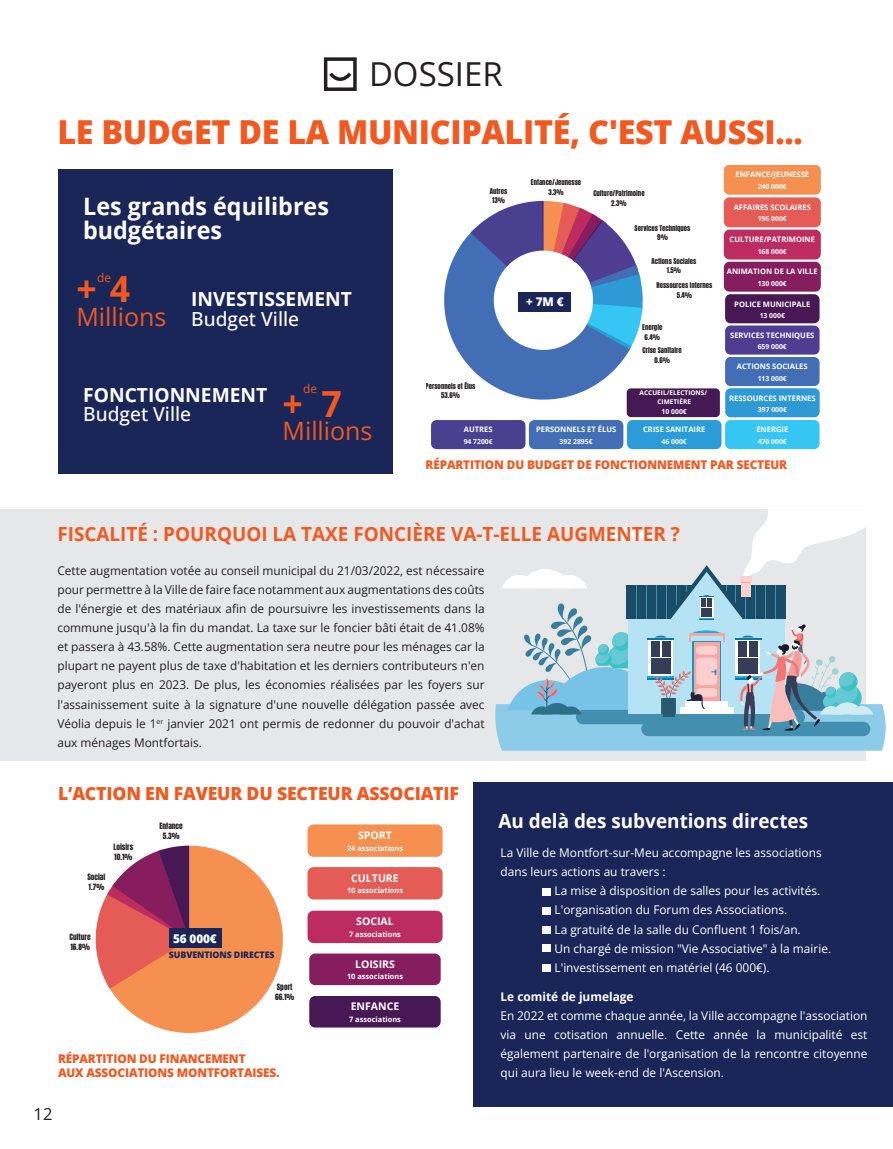
<style>
.page{position:relative;width:893px;height:1149px;background:#fff}
.page>*{position:absolute;margin:0;border:0;box-sizing:border-box;transform-origin:0 0}
.t1{font:700 36px "Open Sans";color:#f15921}
.t2{font:800 33px "Open Sans";letter-spacing:-.01em;color:#f15921}
.t3{font:33px "Open Sans";color:#231f20}
.t4{font:25.2px "Open Sans";color:#f15921}
.t5{font:700 24px/24px "Open Sans";color:#fff}
.t6{font:700 19.5px "Open Sans";color:#f15921}
.t7{font:700 19.5px "Open Sans";color:#fff}
.t8{font:700 19.35px "Open Sans";color:#fff}
.t9{font:500 19.35px "Open Sans";color:#fff}
.t10{font:800 18px "Open Sans";letter-spacing:-.01em;color:#f15921}
.t11{font:16.5px "Open Sans";color:#231f20}
.t12{font:12px/19.2px "Open Sans";color:#231f20;text-align:justify}
.t13{font:12px/19.2px "Open Sans";color:#fff;text-align:justify}
.t14{font:800 12px/14.4px "Open Sans";letter-spacing:-.01em;color:#f15921}
.t15{font:700 12px "Open Sans";color:#fff}
.t16{font:800 12px "Open Sans";letter-spacing:-.01em;color:#fff}
.t17{font:12px "Open Sans";color:#f15921}
.t18{font:700 10.5px "Open Sans";color:#fff}
.t19{font:800 9px "Open Sans";letter-spacing:-.01em;color:#1a2658}
.t20{font:700 7.65px "Open Sans";color:#fff}
.t21{font:700 7.35px "Open Sans";color:#fff}
.t22{font:7.35px/10.1px "Anton";color:#231f20}
.t23{font:700 6.9px "Open Sans";color:#fff}
.t24{font:6.75px/9.3px "Anton";color:#231f20;text-align:center}
.t25{font:700 6.45px/8.9px "Open Sans";color:#fff;text-align:center}
</style>
<div class="page">
<div style="left:324px;top:57px;width:33px;height:34px;border:3px solid #231f20"></div>
<svg style="left:327px;top:69px;width:28px;height:17px"></svg>
<svg style="left:96px;top:845px;width:187px;height:187px"></svg>
<div style="left:308px;top:824px;width:135px;height:32px;background:#f69051;border-radius:6px"></div>
<div style="left:308px;top:866px;width:135px;height:33px;background:#e45c55;border-radius:6px"></div>
<div style="left:308px;top:910px;width:135px;height:32px;background:#bd2c5e;border-radius:6px"></div>
<div style="left:309px;top:953px;width:132px;height:31px;background:#851d5f;border-radius:6px"></div>
<div style="left:309px;top:995px;width:132px;height:32px;background:#481855;border-radius:6px"></div>
<div style="left:473px;top:782px;width:420px;height:324px;background:#1a2658"></div>
<div style="left:543px;top:888px;width:8px;height:7px;background:#fff"></div>
<div style="left:543px;top:907px;width:8px;height:7px;background:#fff"></div>
<div style="left:543px;top:925px;width:8px;height:7px;background:#fff"></div>
<div style="left:543px;top:944px;width:8px;height:7px;background:#fff"></div>
<div style="left:0;top:509px;width:865px;height:251px;background:#e6e7e9"></div>
<svg style="left:495px;top:509px;width:391px;height:241px"></svg>
<div style="left:663px;top:698px;width:11px;height:18px;background:#28596d"></div>
<div style="left:169px;top:928px;width:52px;height:19px;background:#1a2658"></div>
<div style="left:543px;top:963px;width:8px;height:7px;background:#fff"></div>
<div style="left:58px;top:169px;width:334px;height:305px;background:#1a2658"></div>
<div style="left:724px;top:197px;width:97px;height:30px;background:#e45c55;border-radius:6px"></div>
<div style="left:724px;top:229px;width:97px;height:30px;background:#bd2c5e;border-radius:6px"></div>
<div style="left:724px;top:262px;width:97px;height:29px;background:#851d5f;border-radius:6px"></div>
<div style="left:725px;top:294px;width:94px;height:29px;background:#481855;border-radius:5px"></div>
<div style="left:725px;top:325px;width:94px;height:29px;background:#4e3d91;border-radius:5px"></div>
<div style="left:725px;top:357px;width:94px;height:29px;background:#436eb6;border-radius:5px"></div>
<div style="left:725px;top:420px;width:94px;height:29px;background:#36c6f4;border-radius:5px"></div>
<div style="left:627px;top:420px;width:94px;height:29px;background:#2b9cd7;border-radius:5px"></div>
<div style="left:529px;top:420px;width:94px;height:29px;background:#426eb6;border-radius:5px"></div>
<div style="left:431px;top:420px;width:94px;height:29px;background:#4b408f;border-radius:5px"></div>
<div style="left:627px;top:388px;width:93px;height:29px;background:#451954;border-radius:4px"></div>
<div style="left:724px;top:166px;width:97px;height:29px;background:#f69051"></div>
<svg style="left:444px;top:201px;width:199px;height:198px"></svg>
<div style="left:725px;top:388px;width:95px;height:29px;background:#2d9ad6;border-radius:5px"></div>
<div style="left:519px;top:292px;width:52px;height:20px;background:#1a2658"></div>
<h2 class="t3" style="left:369px;top:52px;width:135px">DOSSIER</h2>
<h2 class="t2" style="left:57px;top:106px;width:747px">LE BUDGET DE LA MUNICIPALITÉ, C'EST AUSSI...</h2>
<h3 class="t5" style="left:83px;top:194px;width:247px">Les grands équilibres budgétaires</h3>
<p class="t17" style="left:97px;top:270px;width:15px">de</p>
<h1 class="t1" style="left:77px;top:263px;width:55px">+ 4</h1>
<h3 class="t4" style="left:77px;top:299px;width:91px">Millions</h3>
<h3 class="t8" style="left:191px;top:285px;width:162px">INVESTISSEMENT</h3>
<h3 class="t9" style="left:191px;top:305px;width:110px">Budget Ville</h3>
<h3 class="t8" style="left:83px;top:381px;width:186px">FONCTIONNEMENT</h3>
<h3 class="t9" style="left:83px;top:401px;width:110px">Budget Ville</h3>
<p class="t17" style="left:303px;top:380px;width:15px">de</p>
<h1 class="t1" style="left:283px;top:378px;width:61px">+ 7</h1>
<h3 class="t4" style="left:283px;top:414px;width:91px">Millions</h3>
<p class="t24" style="left:490px;top:187px;width:19px">Autres<br>13%</p>
<p class="t24" style="left:426px;top:382px;width:51px">Personnels et Élus<br>53.6%</p>
<p class="t20" style="left:464px;top:424px;width:30px">AUTRES</p>
<p class="t23" style="left:464px;top:436px;width:31px">94 7200€</p>
<p class="t24" style="left:531px;top:178px;width:52px">Enfance/Jeunesse<br>3.3%</p>
<p class="t16" style="left:526px;top:293px;width:39px">+ 7M €</p>
<p class="t24" style="left:593px;top:189px;width:53px">Culture/Patrimoine<br>2.3%</p>
<p class="t24" style="left:635px;top:223px;width:57px">Services Techniques<br>9%</p>
<p class="t24" style="left:652px;top:257px;width:46px">Actions Sociales<br>1.5%</p>
<p class="t24" style="left:656px;top:281px;width:57px">Ressources Internes<br>5.4%</p>
<p class="t24" style="left:642px;top:323px;width:22px">Energie<br>6.4%</p>
<p class="t24" style="left:643px;top:346px;width:41px">Crise Sanitaire<br>0.6%</p>
<p class="t25" style="left:640px;top:388px;width:69px">ACCUEIL/ELECTIONS/<br>CIMETIÈRE</p>
<p class="t23" style="left:662px;top:406px;width:27px">10 000€</p>
<p class="t20" style="left:536px;top:424px;width:82px">PERSONNELS ET ÉLUS</p>
<p class="t23" style="left:560px;top:436px;width:35px">392 2895€</p>
<p class="t20" style="left:643px;top:424px;width:64px">CRISE SANITAIRE</p>
<p class="t23" style="left:662px;top:436px;width:27px">46 000€</p>
<p class="t20" style="left:735px;top:169px;width:75px">ENFANCE/JEUNESSE</p>
<p class="t23" style="left:758px;top:181px;width:31px">240 000€</p>
<p class="t20" style="left:734px;top:201px;width:79px">AFFAIRES SCOLAIRES</p>
<p class="t23" style="left:758px;top:214px;width:31px">196 000€</p>
<p class="t20" style="left:730px;top:234px;width:87px">CULTURE/PATRIMOINE</p>
<p class="t23" style="left:758px;top:246px;width:31px">168 000€</p>
<p class="t20" style="left:727px;top:266px;width:92px">ANIMATION DE LA VILLE</p>
<p class="t23" style="left:758px;top:278px;width:31px">130 000€</p>
<p class="t20" style="left:734px;top:298px;width:78px">POLICE MUNICIPALE</p>
<p class="t23" style="left:760px;top:310px;width:27px">13 000€</p>
<p class="t20" style="left:730px;top:329px;width:86px">SERVICES TECHNIQUES</p>
<p class="t23" style="left:758px;top:342px;width:31px">659 000€</p>
<p class="t20" style="left:737px;top:361px;width:72px">ACTIONS SOCIALES</p>
<p class="t23" style="left:758px;top:373px;width:31px">113 000€</p>
<p class="t20" style="left:729px;top:392px;width:88px">RESSOURCES INTERNES</p>
<p class="t23" style="left:758px;top:404px;width:31px">397 000€</p>
<p class="t20" style="left:756px;top:424px;width:33px">ENERGIE</p>
<p class="t23" style="left:758px;top:436px;width:31px">470 000€</p>
<p class="t14" style="left:426px;top:457px;width:363px">RÉPARTITION DU BUDGET DE FONCTIONNEMENT PAR SECTEUR</p>
<h3 class="t6" style="left:57px;top:520px;width:624px">FISCALITÉ : POURQUOI LA TAXE FONCIÈRE VA-T-ELLE AUGMENTER ?</h3>
<p class="t12" style="left:57px;top:560px;width:429px">Cette augmentation votée au conseil municipal du 21/03/2022, est nécessaire pour permettre à la Ville de faire face notamment aux augmentations des coûts de l'énergie et des matériaux afin de poursuivre les investissements dans la commune jusqu'à la fin du mandat. La taxe sur le foncier bâti était de 41.08% et passera à 43.58%. Cette augmentation sera neutre pour les ménages car la plupart ne payent plus de taxe d'habitation et les derniers contributeurs n'en payeront plus en 2023. De plus, les économies réalisées par les foyers sur l'assainissement suite à la signature d'une nouvelle délégation passée avec Véolia depuis le 1<sup>er</sup> janvier 2021 ont permis de redonner du pouvoir d'achat aux ménages Montfortais.</p>
<h3 class="t10" style="left:58px;top:779px;width:402px">L’ACTION EN FAVEUR DU SECTEUR ASSOCIATIF</h3>
<p class="t22" style="left:87px;top:871px;width:19px">Social<br>1.7%</p>
<p class="t22" style="left:113px;top:842px;width:21px">Loisirs<br>10.1%</p>
<p class="t22" style="left:70px;top:932px;width:23px">Culture<br>16.8%</p>
<p class="t22" style="left:159px;top:821px;width:25px;text-align:center">Enfance<br>5.3%</p>
<p class="t16" style="left:173px;top:929px;width:45px">56 000€</p>
<p class="t19" style="left:169px;top:947px;width:107px">SUBVENTIONS DIRECTES</p>
<p class="t22" style="left:275px;top:982px;width:21px">Sport<br>66.1%</p>
<p class="t14" style="left:58px;top:1050px;width:223px">RÉPARTITION DU FINANCEMENT<br>AUX ASSOCIATIONS MONTFORTAISES.</p>
<h3 class="t11" style="left:34px;top:1102px;width:20px">12</h3>
<p class="t18" style="left:358px;top:827px;width:35px">SPORT</p>
<p class="t21" style="left:347px;top:842px;width:58px">24 associations</p>
<p class="t18" style="left:351px;top:870px;width:49px">CULTURE</p>
<p class="t21" style="left:347px;top:885px;width:58px">10 associations</p>
<p class="t18" style="left:356px;top:913px;width:39px">SOCIAL</p>
<p class="t21" style="left:349px;top:928px;width:53px">7 associations</p>
<p class="t18" style="left:355px;top:956px;width:41px">LOISIRS</p>
<p class="t21" style="left:347px;top:971px;width:58px">10 associations</p>
<p class="t18" style="left:351px;top:998px;width:50px">ENFANCE</p>
<p class="t21" style="left:349px;top:1013px;width:53px">7 associations</p>
<h3 class="t7" style="left:498px;top:807px;width:311px">Au delà des subventions directes</h3>
<p class="t13" style="left:500px;top:842px;width:323px">La Ville de Montfort-sur-Meu accompagne les associations</p>
<p class="t13" style="left:500px;top:861px;width:167px">dans leurs actions au travers :</p>
<p class="t13" style="left:554px;top:880px;width:267px">La mise à disposition de salles pour les activités.</p>
<p class="t13" style="left:554px;top:899px;width:234px">L'organisation du Forum des Associations.</p>
<p class="t13" style="left:554px;top:919px;width:248px">La gratuité de la salle du Confluent 1 fois/an.</p>
<p class="t13" style="left:554px;top:938px;width:278px">Un chargé de mission "Vie Associative" à la mairie.</p>
<p class="t13" style="left:554px;top:957px;width:217px">L'investissement en matériel (46 000€).</p>
<p class="t15" style="left:500px;top:987px;width:135px">Le comité de jumelage</p>
<p class="t13" style="left:500px;top:1005px;width:368px">En 2022 et comme chaque année, la Ville accompagne l'association via une cotisation annuelle. Cette année la municipalité est également partenaire de l'organisation de la rencontre citoyenne qui aura lieu le week-end de l'Ascension.</p>
</div>
